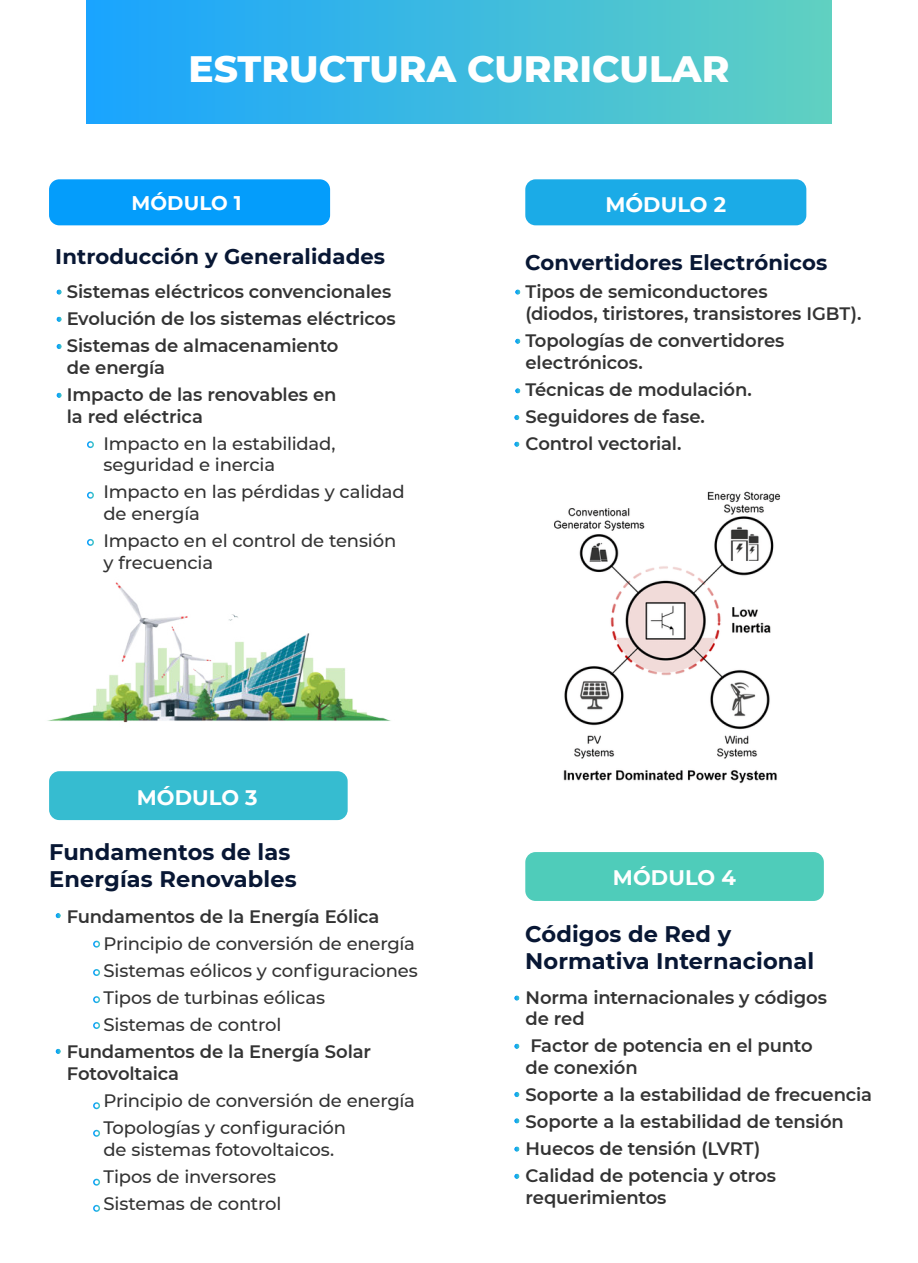
<style>
.page{position:relative;width:918px;height:1263px;background:#fff}
.page>*{position:absolute;margin:0;border:0;box-sizing:border-box;transform-origin:0 0}
.t1{font:800 37.5px "Montserrat";color:#fff}
.t2{font:700 22.5px/27px "Montserrat";letter-spacing:.005em;color:#081734}
.t3{font:700 21.15px "Montserrat";letter-spacing:.005em;color:#081734}
.t4{font:700 21px "Montserrat";letter-spacing:.005em;color:#fff}
.t5{font:700 19.8px "Montserrat";letter-spacing:.005em;color:#fff}
.t6{font:600 18px/27px "Montserrat";letter-spacing:-.005em;color:#333}
.t7{font:500 18px/27px "Montserrat";letter-spacing:-.01em;color:#333}
</style>
<div class="page">
<div style="left:525px;top:179px;width:281px;height:46px;background:#1babe7"></div>
<div style="left:49px;top:808px;width:299px;height:12px;background:#36bcd0"></div>
<div style="left:525px;top:852px;width:299px;height:49px;background:#4fccba"></div>
<div style="left:86px;top:0;width:746px;height:123px;background:linear-gradient(to right,#19a4ff,#60d0c1)"></div>
<div style="left:49px;top:179px;width:281px;height:46px;background:#049dfb"></div>
<svg style="left:56px;top:289px;width:6px;height:6px"></svg>
<svg style="left:56px;top:317px;width:6px;height:5px"></svg>
<svg style="left:56px;top:344px;width:6px;height:5px"></svg>
<div style="left:87px;top:441px;width:7px;height:7px;border:2px solid #fff;border-radius:50%"></div>
<div style="left:87px;top:492px;width:7px;height:7px;border:2px solid #fff;border-radius:50%"></div>
<svg style="left:55px;top:913px;width:6px;height:5px"></svg>
<svg style="left:55px;top:1049px;width:6px;height:5px"></svg>
<div style="left:93px;top:941px;width:7px;height:7px;border:2px solid #fff;border-radius:50%"></div>
<div style="left:93px;top:969px;width:7px;height:7px;border:2px solid #fff;border-radius:50%"></div>
<div style="left:93px;top:996px;width:7px;height:7px;border:2px solid #fff;border-radius:50%"></div>
<div style="left:93px;top:1022px;width:7px;height:7px;border:2px solid #fff;border-radius:50%"></div>
<div style="left:93px;top:1102px;width:7px;height:7px;border:2px solid #fff;border-radius:50%"></div>
<div style="left:93px;top:1130px;width:7px;height:7px;border:2px solid #fff;border-radius:50%"></div>
<div style="left:93px;top:1179px;width:7px;height:7px;border:2px solid #fff;border-radius:50%"></div>
<div style="left:93px;top:1205px;width:7px;height:7px;border:2px solid #fff;border-radius:50%"></div>
<svg style="left:56px;top:393px;width:6px;height:5px"></svg>
<svg style="left:515px;top:289px;width:5px;height:6px"></svg>
<svg style="left:515px;top:338px;width:5px;height:6px"></svg>
<svg style="left:514px;top:415px;width:6px;height:5px"></svg>
<svg style="left:514px;top:441px;width:6px;height:6px"></svg>
<svg style="left:514px;top:995px;width:6px;height:6px"></svg>
<svg style="left:514px;top:1118px;width:6px;height:5px"></svg>
<svg style="left:514px;top:1146px;width:6px;height:6px"></svg>
<svg style="left:514px;top:1173px;width:6px;height:6px"></svg>
<svg style="left:514px;top:1043px;width:6px;height:6px"></svg>
<svg style="left:514px;top:1092px;width:6px;height:5px"></svg>
<svg style="left:515px;top:388px;width:5px;height:6px"></svg>
<img style="left:554px;top:491px;width:227px;height:293px">
<img style="left:47px;top:538px;width:344px;height:270px">
<h1 class="t1" style="left:189px;top:48px;width:542px">ESTRUCTURA CURRICULAR</h1>
<p class="t5" style="left:132px;top:192px;width:111px">MÓDULO 1</p>
<p class="t3" style="left:55px;top:245px;width:331px">Introducción y Generalidades</p>
<p class="t6" style="left:67px;top:279px;width:330px">Sistemas eléctricos convencionales<br>Evolución de los sistemas eléctricos<br>Sistemas de almacenamiento</p>
<p class="t6" style="left:67px;top:354px;width:271px">de energía<br>Impacto de las renovables en</p>
<p class="t6" style="left:67px;top:403px;width:138px">la red eléctrica</p>
<p class="t7" style="left:103px;top:433px;width:234px;line-height:21.6px">Impacto en la estabilidad, seguridad e inercia</p>
<p class="t7" style="left:103px;top:481px;width:303px;line-height:21.6px">Impacto en las pérdidas y calidad de energía</p>
<p class="t7" style="left:103px;top:530px;width:294px;line-height:21.6px">Impacto en el control de tensión y frecuencia</p>
<p class="t4" style="left:137px;top:786px;width:122px">MÓDULO 3</p>
<p class="t2" style="left:49px;top:839px;width:249px">Fundamentos de las<br>Energías Renovables</p>
<p class="t6" style="left:67px;top:903px;width:314px">Fundamentos de la Energía Eólica</p>
<p class="t7" style="left:103px;top:930px;width:316px">Principio de conversión de energía<br>Sistemas eólicos y configuraciones<br>Tipos de turbinas eólicas<br>Sistemas de control</p>
<p class="t6" style="left:67px;top:1041px;width:306px;line-height:21.6px">Fundamentos de la Energía Solar<br>Fotovoltaica</p>
<p class="t7" style="left:103px;top:1087px;width:313px">Principio de conversión de energía<br>Topologías y configuración</p>
<p class="t7" style="left:103px;top:1136px;width:232px">de sistemas fotovoltaicos.<br>Tipos de inversores<br>Sistemas de control</p>
<p class="t4" style="left:605px;top:193px;width:122px">MÓDULO 2</p>
<p class="t3" style="left:525px;top:251px;width:304px">Convertidores Electrónicos</p>
<p class="t6" style="left:525px;top:281px;width:337px;line-height:21.6px">Tipos de semiconductores<br>(diodos, tiristores, transistores IGBT).</p>
<p class="t6" style="left:525px;top:330px;width:261px;line-height:21.6px">Topologías de convertidores electrónicos.</p>
<p class="t6" style="left:525px;top:376px;width:228px">Técnicas de modulación.<br>Seguidores de fase.<br>Control vectorial.</p>
<p class="t4" style="left:613px;top:866px;width:124px">MÓDULO 4</p>
<p class="t2" style="left:525px;top:921px;width:291px">Códigos de Red y<br>Normativa Internacional</p>
<p class="t6" style="left:525px;top:987px;width:303px;line-height:21.6px">Norma internacionales y códigos de red</p>
<p class="t6" style="left:525px;top:1035px;width:289px;line-height:21.6px">Factor de potencia en el punto de conexión</p>
<p class="t6" style="left:525px;top:1081px;width:348px">Soporte a la estabilidad de frecuencia<br>Soporte a la estabilidad de tensión<br>Huecos de tensión (LVRT)<br>Calidad de potencia y otros</p>
<p class="t6" style="left:525px;top:1184px;width:143px">requerimientos</p>
</div>
